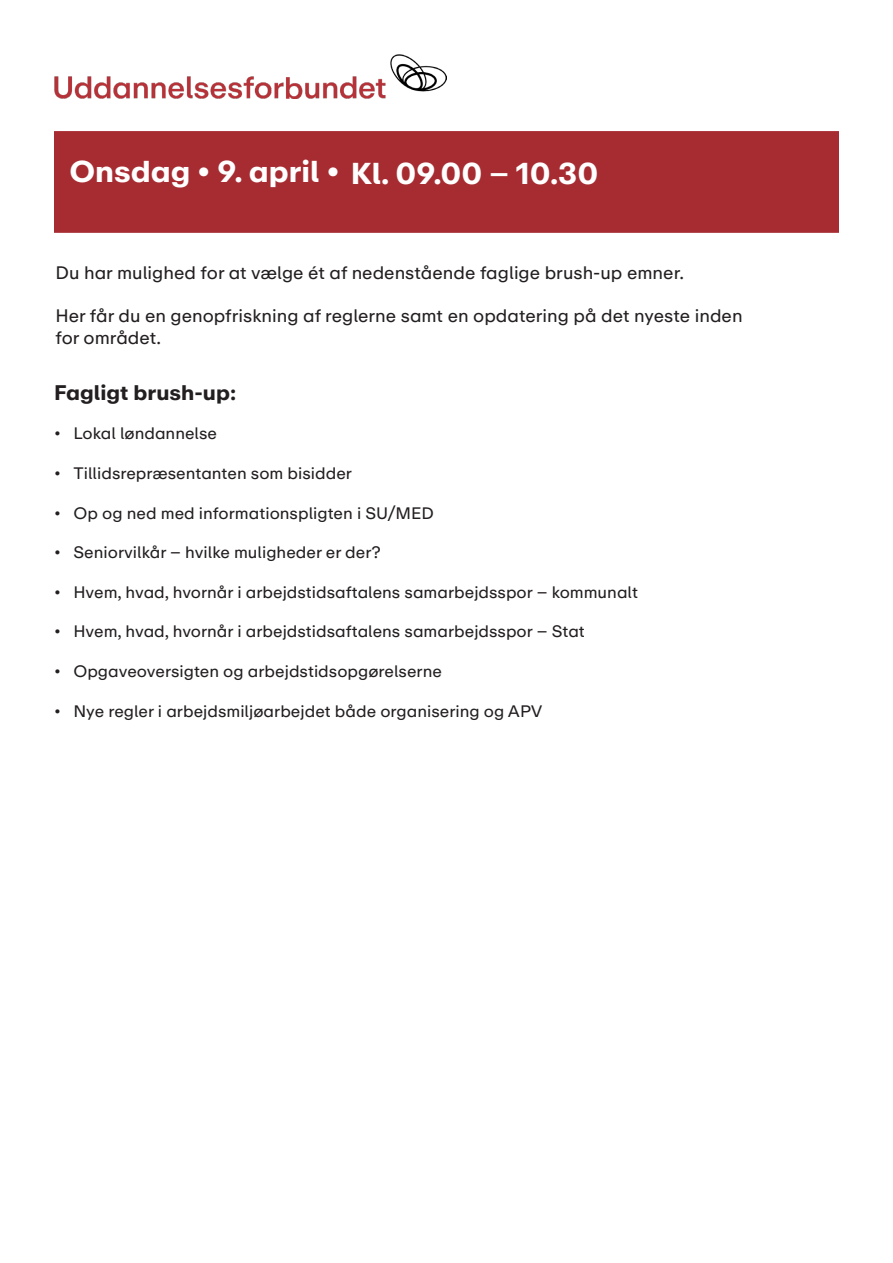
<style>
.page{position:relative;width:893px;height:1263px;background:#fff}
.page>*{position:absolute;margin:0;border:0;box-sizing:border-box;transform-origin:0 0}
.t1{font:700 30px "ABC Repro";color:#fff}
.t2{font:700 21px "ABC Repro";color:#231f20}
.t3{font:18px/21.6px "ABC Repro";color:#231f20}
.t4{font:16.5px "ABC Repro";color:#231f20}
</style>
<div class="page">
<img style="left:54px;top:54px;width:392px;height:45px">
<div style="left:54px;top:131px;width:785px;height:102px;background:#a72c32;border:2px solid #a72c32"></div>
<p class="t1" style="left:70px;top:151px;width:272px">Onsdag • 9. april •</p>
<p class="t1" style="left:351px;top:154px;width:249px">Kl. 09.00 – 10.30</p>
<p class="t3" style="left:56px;top:262px;width:630px">Du har mulighed for at vælge ét af nedenstående faglige brush-up emner.</p>
<p class="t3" style="left:56px;top:305px;width:689px">Her får du en genopfriskning af reglerne samt en opdatering på det nyeste inden for området.</p>
<p class="t2" style="left:54px;top:378px;width:184px">Fagligt brush-up:</p>
<p class="t4" style="left:54px;top:423px;width:165px">• Lokal løndannelse</p>
<p class="t4" style="left:54px;top:463px;width:300px">• Tillidsrepræsentanten som bisidder</p>
<p class="t4" style="left:54px;top:502px;width:381px">• Op og ned med informationspligten i SU/MED</p>
<p class="t4" style="left:54px;top:542px;width:328px">• Seniorvilkår – hvilke muligheder er der?</p>
<p class="t4" style="left:54px;top:582px;width:585px">• Hvem, hvad, hvornår i arbejdstidsaftalens samarbejdsspor – kommunalt</p>
<p class="t4" style="left:54px;top:621px;width:532px">• Hvem, hvad, hvornår i arbejdstidsaftalens samarbejdsspor – Stat</p>
<p class="t4" style="left:54px;top:661px;width:389px">• Opgaveoversigten og arbejdstidsopgørelserne</p>
<p class="t4" style="left:54px;top:700px;width:490px">• Nye regler i arbejdsmiljøarbejdet både organisering og APV</p>
</div>
